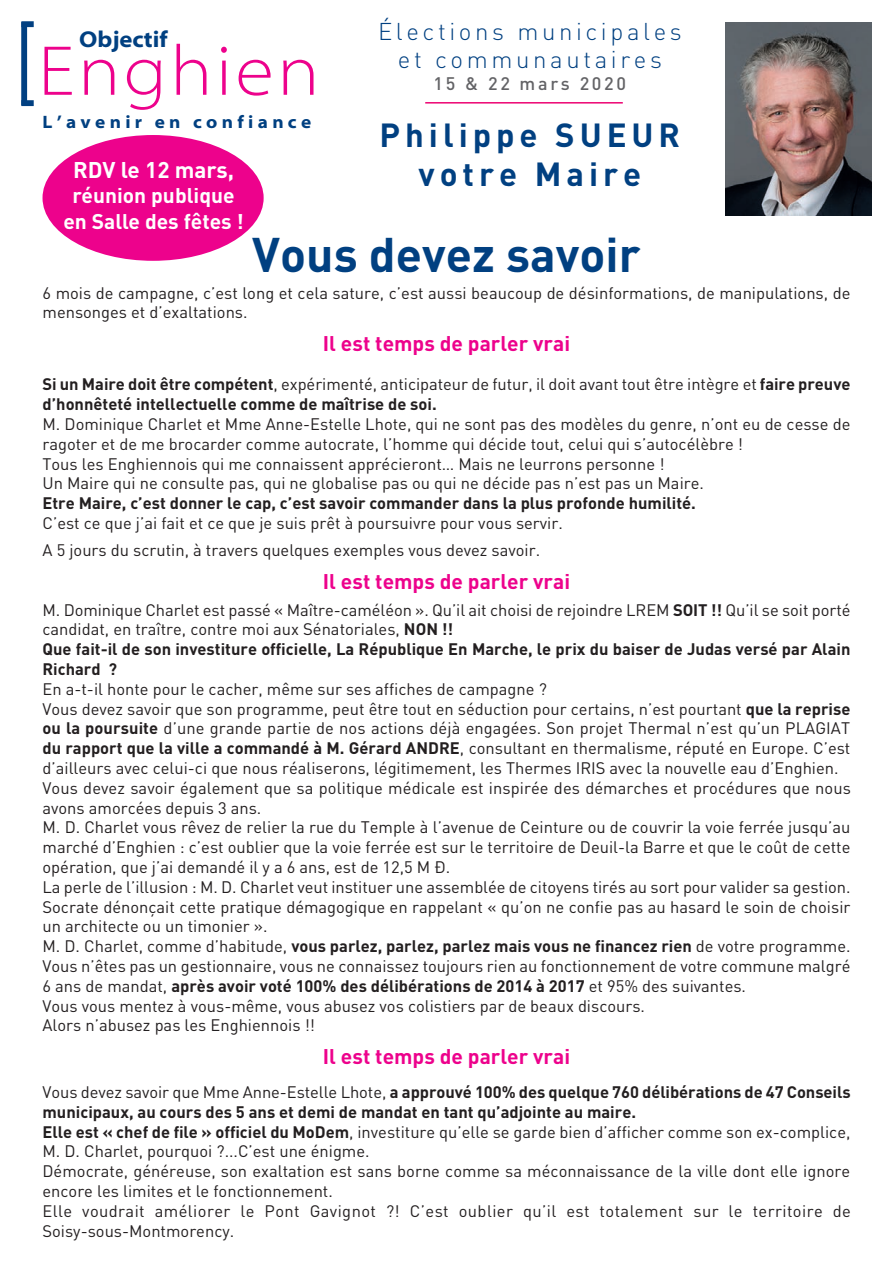
<style>
.page{position:relative;width:893px;height:1263px;background:#fff}
.page>*{position:absolute;margin:0;border:0;box-sizing:border-box;transform-origin:0 0}
.t1{font:71.25px "Myriad MM 215 700";letter-spacing:.05em;color:#ed028c}
.t2{font:700 48px "DIN";color:#014081}
.t3{font:700 33px "DIN";letter-spacing:.15em;color:#014081}
.t4{font:300 24px/28.5px "DIN";letter-spacing:.15em;color:#014081;text-align:center}
.t5{font:22.95px "Myriad MM 700 700";color:#014081}
.t6{font:700 22.5px "DIN";color:#fff}
.t7{font:700 21px "DIN";color:#ed028c}
.t8{font:700 21px/25.2px "DIN";color:#fff;text-align:center}
.t9{font:18px "Myriad MM 700 700";letter-spacing:.24em;color:#014081}
.t10{font:500 18px "DIN";letter-spacing:.15em;color:#636366}
.t11{font:16.5px/19.8px "DIN";color:#231f20}
.t12{font:700 16.5px/19.8px "DIN";color:#231f20}
.s1{font-weight:400}
.s2{font-weight:700}
</style>
<div class="page">
<div style="left:21px;top:22px;width:6px;height:83px;background:#014081"></div>
<div style="left:21px;top:100px;width:13px;height:6px;background:#014081"></div>
<div style="left:21px;top:21px;width:13px;height:6px;background:#014081"></div>
<img style="left:725px;top:22px;width:147px;height:193px">
<hr style="left:425px;top:102px;width:198px;height:2px;background:#ed0372">
<div style="left:43px;top:135px;width:221px;height:126px;background:#ed028c;border-radius:50%"></div>
<h3 class="t5" style="left:79px;top:29px;width:90px">Objectif</h3>
<h1 class="t1" style="left:38px;top:36px;width:283px">Enghien</h1>
<p class="t9" style="left:42px;top:113px;width:270px">L’avenir en confiance</p>
<h3 class="t4" style="left:378px;top:16px;width:305px">Élections municipales et communautaires</h3>
<p class="t10" style="left:434px;top:72px;width:194px">15 &amp; 22 mars 2020</p>
<h3 class="t3" style="left:380px;top:113px;width:302px">Philippe SUEUR</h3>
<h3 class="t6" style="left:73px;top:155px;width:162px">RDV le 12 mars,</h3>
<h3 class="t3" style="left:419px;top:153px;width:224px">votre Maire</h3>
<p class="t8" style="left:63px;top:182px;width:182px">réunion publique en Salle des fêtes !</p>
<h2 class="t2" style="left:252px;top:223px;width:390px">Vous devez savoir</h2>
<p class="t11" style="left:43px;top:282px;width:809px">6 mois de campagne, c’est long et cela sature, c’est aussi beaucoup de désinformations, de manipulations, de mensonges et d’exaltations.</p>
<p class="t7" style="left:323px;top:330px;width:249px">Il est temps de parler vrai</p>
<p class="t12" style="left:43px;top:374px;width:809px">Si un Maire doit être compétent<span class="s1">, expérimenté, anticipateur de futur, il doit avant tout être intègre et</span> faire preuve d’honnêteté intellectuelle comme de maîtrise de soi.</p>
<p class="t11" style="left:43px;top:414px;width:809px">M. Dominique Charlet et Mme Anne-Estelle Lhote, qui ne sont pas des modèles du genre, n’ont eu de cesse de ragoter et de me brocarder comme autocrate, l’homme qui décide tout, celui qui s’autocélèbre !<br>Tous les Enghiennois qui me connaissent apprécieront… Mais ne leurrons personne !<br>Un Maire qui ne consulte pas, qui ne globalise pas ou qui ne décide pas n’est pas un Maire.</p>
<p class="t12" style="left:43px;top:493px;width:655px">Etre Maire, c’est donner le cap, c’est savoir commander dans la plus profonde humilité.</p>
<p class="t11" style="left:43px;top:509px;width:522px;line-height:27px">C’est ce que j’ai fait et ce que je suis prêt à poursuivre pour vous servir.<br>A 5 jours du scrutin, à travers quelques exemples vous devez savoir.</p>
<p class="t7" style="left:323px;top:567px;width:249px">Il est temps de parler vrai</p>
<p class="t11" style="left:43px;top:599px;width:809px">M. Dominique Charlet est passé « Maître-caméléon ». Qu’il ait choisi de rejoindre LREM <span class="s2">SOIT !!</span> Qu’il se soit porté candidat, en traître, contre moi aux Sénatoriales, <span class="s2">NON !!<br>Que fait-il de son investiture officielle, La République En Marche, le prix du baiser de Judas versé par Alain Richard ?</span></p>
<p class="t11" style="left:43px;top:678px;width:810px">En a-t-il honte pour le cacher, même sur ses affiches de campagne ?<br>Vous devez savoir que son programme, peut être tout en séduction pour certains, n’est pourtant <span class="s2">que la reprise ou la poursuite</span> d’une grande partie de nos actions déjà engagées. Son projet Thermal n’est qu’un PLAGIAT <span class="s2">du rapport que la ville a commandé à M. Gérard ANDRE</span>, consultant en thermalisme, réputé en Europe. C’est d’ailleurs avec celui-ci que nous réaliserons, légitimement, les Thermes IRIS avec la nouvelle eau d’Enghien.<br>Vous devez savoir également que sa politique médicale est inspirée des démarches et procédures que nous avons amorcées depuis 3 ans.<br>M. D. Charlet vous rêvez de relier la rue du Temple à l’avenue de Ceinture ou de couvrir la voie ferrée jusqu’au marché d’Enghien : c’est oublier que la voie ferrée est sur le territoire de Deuil-la Barre et que le coût de cette opération, que j’ai demandé il y a 6 ans, est de 12,5 M €.<br>La perle de l’illusion : M. D. Charlet veut instituer une assemblée de citoyens tirés au sort pour valider sa gestion.<br>Socrate dénonçait cette pratique démagogique en rappelant « qu’on ne confie pas au hasard le soin de choisir un architecte ou un timonier ».<br>M. D. Charlet, comme d’habitude, <span class="s2">vous parlez, parlez, parlez mais vous ne financez rien</span> de votre programme.<br>Vous n’êtes pas un gestionnaire, vous ne connaissez toujours rien au fonctionnement de votre commune malgré 6 ans de mandat, <span class="s2">après avoir voté 100% des délibérations de 2014 à 2017</span> et 95% des suivantes.<br>Vous vous mentez à vous-même, vous abusez vos colistiers par de beaux discours.<br>Alors n’abusez pas les Enghiennois !!</p>
<p class="t7" style="left:323px;top:1042px;width:249px">Il est temps de parler vrai</p>
<p class="t11" style="left:43px;top:1082px;width:810px">Vous devez savoir que Mme Anne-Estelle Lhote, <span class="s2">a approuvé 100% des quelque 760 délibérations de 47 Conseils municipaux, au cours des 5 ans et demi de mandat en tant qu’adjointe au maire.<br>Elle est « chef de file » officiel du MoDem</span>, investiture qu’elle se garde bien d’afficher comme son ex-complice, M. D. Charlet, pourquoi ?...C’est une énigme.<br>Démocrate, généreuse, son exaltation est sans borne comme sa méconnaissance de la ville dont elle ignore encore les limites et le fonctionnement.<br>Elle voudrait améliorer le Pont Gavignot ?! C’est oublier qu’il est totalement sur le territoire de Soisy-sous-Montmorency.</p>
</div>
